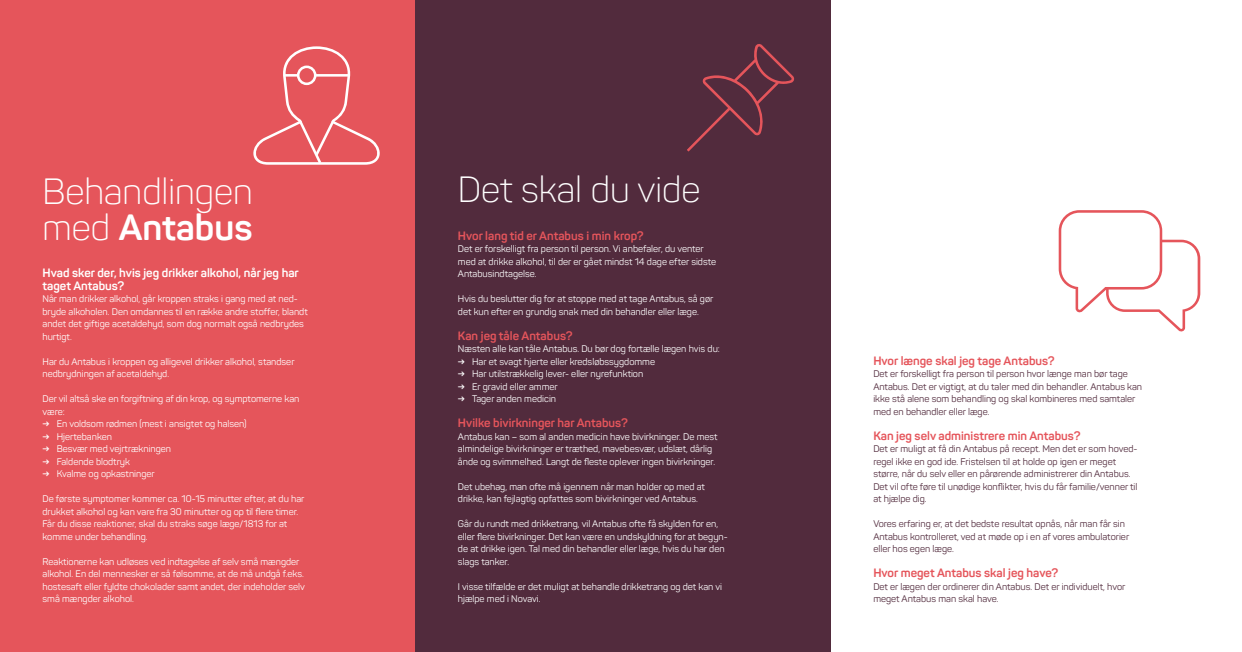
<style>
.page{position:relative;width:1242px;height:652px;background:#fff}
.page>*{position:absolute;margin:0;border:0;box-sizing:border-box;transform-origin:0 0}
.t1{font:134.9px "Panton Icons A Light";color:#fff}
.Rubrik{font:300 36px "Panton";color:#fff}
.Rubrik-2{font:700 36px "Panton";color:#fff}
.Ml_rubrik{font:700 12px "Panton";color:#e5555b}
.Ml_rubrik-2{font:700 12px/12.5px "Panton";color:#fff}
.Brød{font:9.5px/12.5px "Panton";color:#fff}
.Brød-2{font:9.5px/12.5px "Panton";color:#522b3d}
.s1{font-weight:300}
.s2{font-weight:700}
</style>
<div class="page">
<div style="left:0;top:0;width:415px;height:652px;background:#e5555b"></div>
<div style="left:415px;top:0;width:416px;height:652px;background:#522b3d"></div>
<svg style="left:299px;top:121px;width:35px;height:43px"></svg>
<div style="left:297px;top:66px;width:19px;height:19px;border:3px solid #fff;border-radius:50%"></div>
<svg style="left:285px;top:74px;width:13px;height:3px"></svg>
<hr style="left:315px;top:74px;width:34px;height:3px;background:#fff">
<p class="t1" style="left:240px;top:32px;width:155px">■</p>
<p class="Rubrik" style="left:43px;top:169px;width:212px">Behandlingen</p>
<p class="Rubrik-2" style="left:43px;top:205px;width:211px"><span class="s1">med</span> Antabus</p>
<p class="Ml_rubrik-2" style="left:43px;top:267px;width:258px">Hvad sker der, hvis jeg drikker alkohol, når jeg har taget Antabus?</p>
<p class="Brød" style="left:43px;top:293px;width:267px">Når man drikker alkohol, går kroppen straks i gang med at ned&shy;bryde alkoholen. Den omdannes til en række andre stoffer, blandt andet det giftige acetaldehyd, som dog normalt også nedbrydes hurtigt.</p>
<p class="Brød" style="left:43px;top:355px;width:253px">Har du Antabus i kroppen og alligevel drikker alkohol, standser nedbrydningen af acetaldehyd.</p>
<p class="Brød" style="left:43px;top:393px;width:258px">Der vil altså ske en forgiftning af din krop, og symptomerne kan være:</p>
<p class="Brød" style="left:43px;top:418px;width:206px"><span class="s2">→</span> En voldsom rødmen (mest i ansigtet og halsen)</p>
<p class="Brød" style="left:43px;top:430px;width:71px"><span class="s2">→</span> Hjertebanken</p>
<p class="Brød" style="left:43px;top:443px;width:130px"><span class="s2">→</span> Besvær med vejrtrækningen</p>
<p class="Brød" style="left:43px;top:455px;width:89px"><span class="s2">→</span> Faldende blodtryk</p>
<p class="Brød" style="left:43px;top:468px;width:114px"><span class="s2">→</span> Kvalme og opkastninger</p>
<p class="Brød" style="left:43px;top:493px;width:263px">De første symptomer kommer ca. 10-15 minutter efter, at du har drukket alkohol og kan vare fra 30 minutter og op til flere timer.</p>
<p class="Brød" style="left:43px;top:518px;width:246px">Får du disse reaktioner, skal du straks søge læge/1813 for at komme under behandling.</p>
<p class="Brød" style="left:43px;top:555px;width:264px">Reaktionerne kan udløses ved indtagelse af selv små mængder alkohol. En del mennesker er så følsomme, at de må undgå f.eks. hostesaft eller fyldte chokolader samt andet, der indeholder selv små mængder alkohol.</p>
<p class="Rubrik" style="left:458px;top:168px;width:244px">Det skal du vide</p>
<p class="Ml_rubrik" style="left:458px;top:228px;width:187px">Hvor lang tid er Antabus i min krop?</p>
<p class="Brød" style="left:458px;top:243px;width:260px">Det er forskelligt fra person til person. Vi anbefaler, du venter med at drikke alkohol, til der er gået mindst 14 dage efter sidste<br>Antabusindtagelse.</p>
<p class="Brød" style="left:458px;top:293px;width:257px">Hvis du beslutter dig for at stoppe med at tage Antabus, så gør det kun efter en grundig snak med din behandler eller læge.</p>
<p class="Ml_rubrik" style="left:458px;top:328px;width:116px">Kan jeg tåle Antabus?</p>
<p class="Brød" style="left:458px;top:343px;width:263px">Næsten alle kan tåle Antabus. Du bør dog fortælle lægen hvis du:</p>
<p class="Brød" style="left:458px;top:355px;width:199px"><span class="s2">→</span> Har et svagt hjerte eller kredsløbssygdomme</p>
<p class="Brød" style="left:458px;top:368px;width:187px"><span class="s2">→</span> Har utilstrækkelig lever- eller nyrefunktion</p>
<p class="Brød" style="left:458px;top:380px;width:101px"><span class="s2">→</span> Er gravid eller ammer</p>
<p class="Brød" style="left:458px;top:393px;width:100px"><span class="s2">→</span> Tager anden medicin</p>
<p class="Ml_rubrik" style="left:458px;top:416px;width:171px">Hvilke bivirkninger har Antabus?</p>
<p class="Brød" style="left:458px;top:430px;width:261px">Antabus kan – som al anden medicin have bivirkninger. De mest almindelige bivirkninger er træthed, mavebesvær, udslæt, dårlig ånde og svimmelhed. Langt de fleste oplever ingen bivirkninger.</p>
<p class="Brød" style="left:458px;top:480px;width:248px">Det ubehag, man ofte må igennem når man holder op med at drikke, kan fejlagtig opfattes som bivirkninger ved Antabus.</p>
<p class="Brød" style="left:458px;top:518px;width:271px">Går du rundt med drikketrang, vil Antabus ofte få skylden for en, eller flere bivirkninger. Det kan være en undskyldning for at begyn&shy;de at drikke igen. Tal med din behandler eller læge, hvis du har den slags tanker.</p>
<p class="Brød" style="left:458px;top:580px;width:266px">I visse tilfælde er det muligt at behandle drikketrang og det kan vi hjælpe med i Novavi.</p>
<p class="Ml_rubrik" style="left:873px;top:353px;width:183px">Hvor længe skal jeg tage Antabus?</p>
<p class="Brød-2" style="left:873px;top:368px;width:270px">Det er forskelligt fra person til person hvor længe man bør tage Antabus. Det er vigtigt, at du taler med din behandler. Antabus kan ikke stå alene som behandling og skal kombineres med samtaler med en behandler eller læge.</p>
<p class="Ml_rubrik" style="left:873px;top:428px;width:209px">Kan jeg selv administrere min Antabus?</p>
<p class="Brød-2" style="left:873px;top:443px;width:265px">Det er muligt at få din Antabus på recept. Men det er som hoved&shy;regel ikke en god ide. Fristelsen til at holde op igen er meget større, når du selv eller en pårørende administrerer din Antabus.<br>Det vil ofte føre til unødige konflikter, hvis du får familie/venner til at hjælpe dig.</p>
<p class="Brød-2" style="left:873px;top:518px;width:257px">Vores erfaring er, at det bedste resultat opnås, når man får sin<br>Antabus kontrolleret, ved at møde op i en af vores ambulatorier eller hos egen læge.</p>
<p class="Ml_rubrik" style="left:873px;top:566px;width:186px">Hvor meget Antabus skal jeg have?</p>
<p class="Brød-2" style="left:873px;top:580px;width:253px">Det er lægen der ordinerer din Antabus. Det er individuelt, hvor meget Antabus man skal have.</p>
</div>
